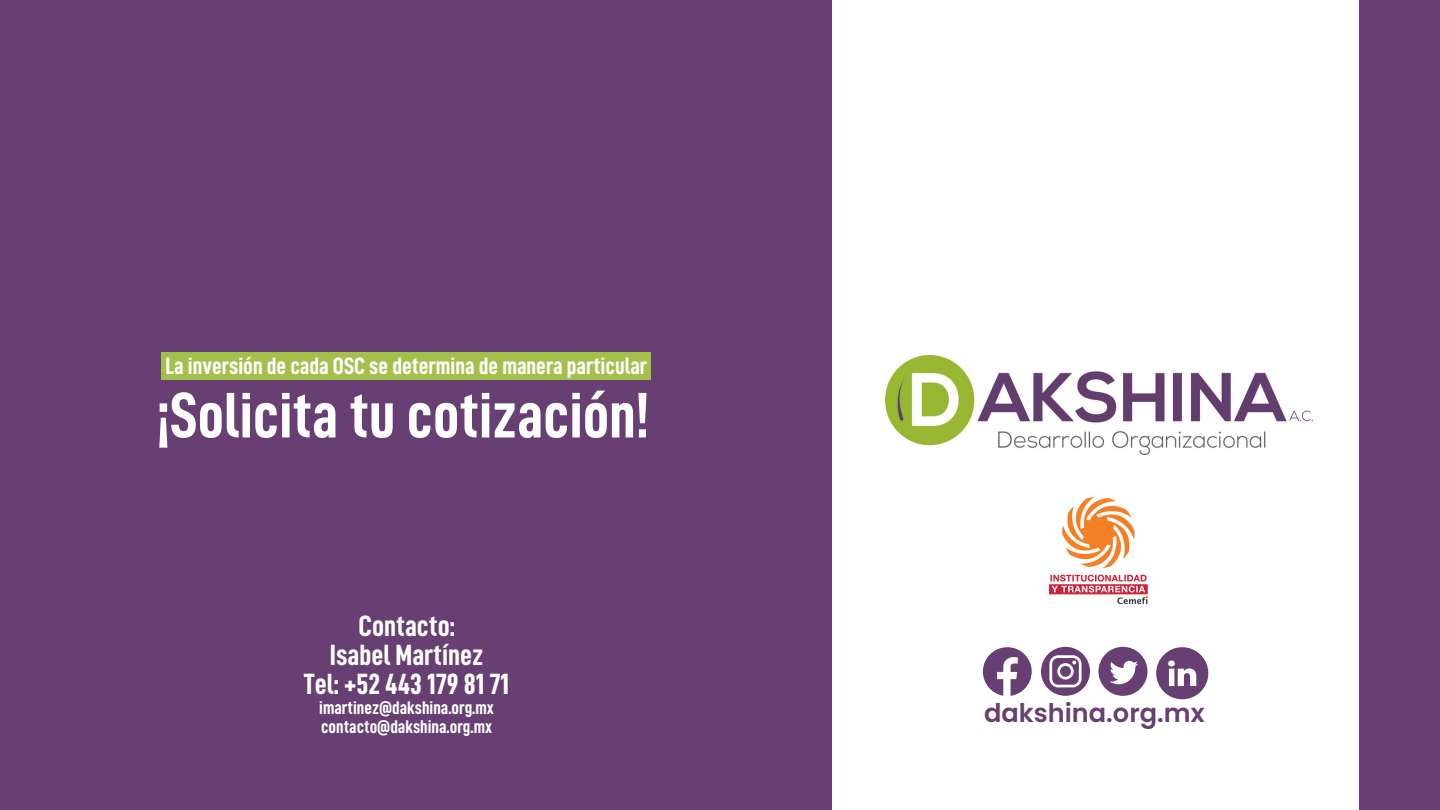
<style>
.page{position:relative;width:1440px;height:810px;background:#673f72}
.page>*{position:absolute;margin:0;border:0;box-sizing:border-box;transform-origin:0 0}
.t1{font:64.6px "D DIN Condensed Bold";color:#fff}
.t2{font:29.3px "D DIN Condensed Bold";color:#fff}
.t3{font:600 25.7px "Poppins";color:#673f72}
.t4{font:23.6px "D DIN Condensed Bold";color:#fff}
.t5{font:18.4px "D DIN Condensed Bold";color:#fff}
</style>
<div class="page">
<div style="left:832px;top:0;width:527px;height:810px;background:#fff"></div>
<img style="left:886px;top:356px;width:427px;height:99px">
<svg style="left:1041px;top:647px;width:49px;height:49px"></svg>
<svg style="left:1098px;top:647px;width:49px;height:49px"></svg>
<svg style="left:983px;top:647px;width:49px;height:49px"></svg>
<svg style="left:1156px;top:647px;width:52px;height:52px"></svg>
<div style="left:162px;top:352px;width:489px;height:28px;background:#a3c14a"></div>
<img style="left:1050px;top:497px;width:97px;height:107px">
<p class="t4" style="left:166px;top:354px;width:483px">La inversión de cada OSC se determina de manera particular</p>
<p class="t1" style="left:157px;top:384px;width:494px">¡Solicita tu cotización!</p>
<p class="t2" style="left:358px;top:612px;width:98px">Contacto:</p>
<p class="t2" style="left:330px;top:641px;width:155px">Isabel Martínez</p>
<p class="t2" style="left:304px;top:670px;width:207px">Tel: +52 443 179 81 71</p>
<p class="t5" style="left:319px;top:699px;width:176px">imartinez@dakshina.org.mx</p>
<p class="t5" style="left:321px;top:717px;width:173px">contacto@dakshina.org.mx</p>
<p class="t3" style="left:984px;top:695px;width:222px">dakshina.org.mx</p>
</div>
